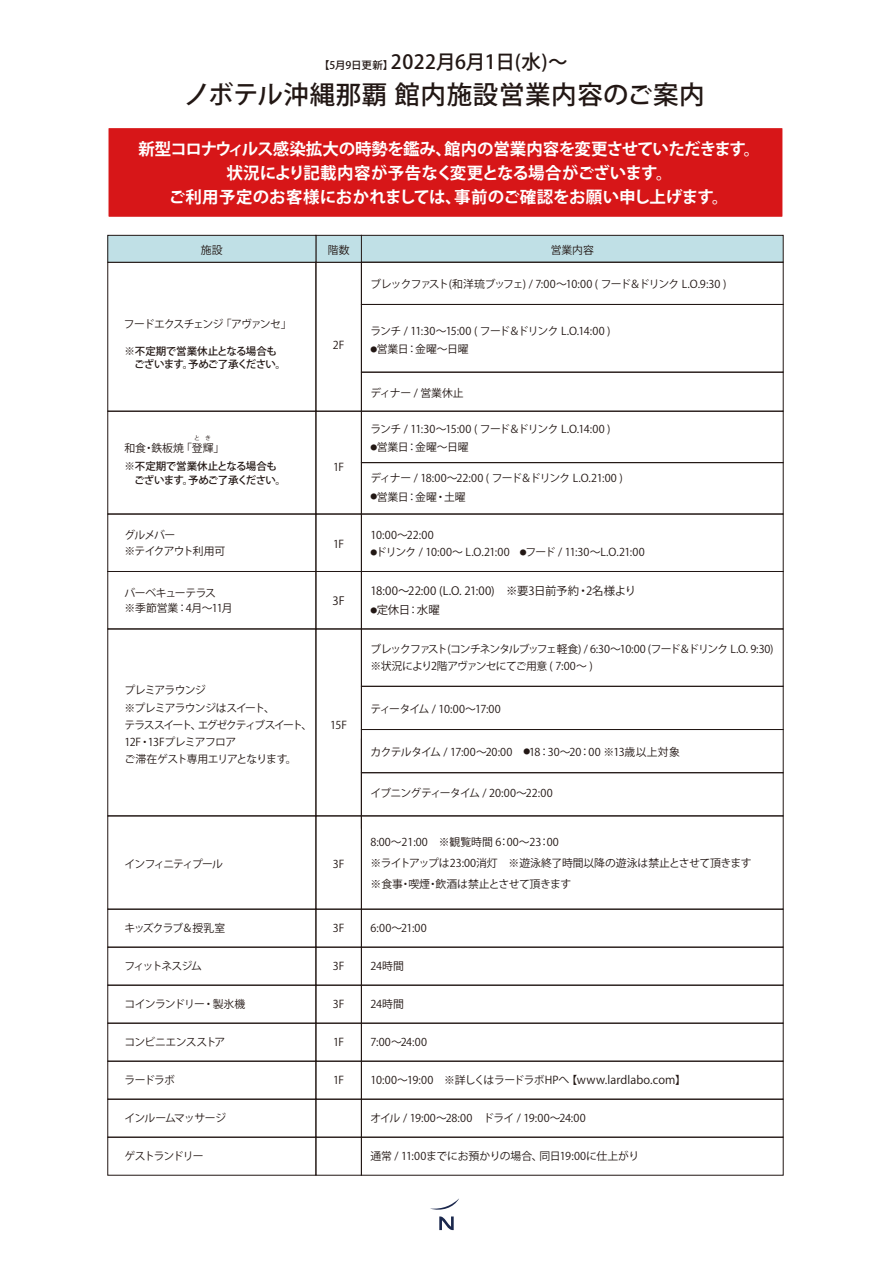
<style>
.page{position:relative;width:893px;height:1263px;background:#fff}
.page>*{position:absolute;margin:0;border:0;box-sizing:border-box;transform-origin:0 0}
.t1{font:500 25.5px "Koz Go Pr 6 N";letter-spacing:.025em;color:#221714}
.t2{font:500 19.5px "Koz Go Pr 6 N";letter-spacing:-.005em;color:#221714}
.t3{font:700 16.5px/24px "Koz Go Pr 6 N";letter-spacing:-.015em;color:#fff;text-align:center}
.t4{font:11.4px "Koz Go Pr 6 N";letter-spacing:-.005em;color:#221714}
.t5{font:10.8px/15.6px "Koz Go Pr 6 N";letter-spacing:-.05em;color:#221714}
.t6{font:10.8px/15.6px "Koz Go Pr 6 N";letter-spacing:-.07em;color:#221714}
.t7{font:10.8px/21px "Koz Go Pr 6 N";color:#221714}
.t8{font:10.8px/17.1px "Koz Go Pr 6 N";letter-spacing:-.085em;color:#221714}
.t9{font:10.8px/17.1px "Koz Go Pr 6 N";letter-spacing:-.075em;color:#221714}
.t10{font:10.8px "Koz Go Pr 6 N";letter-spacing:-.005em;color:#221714}
.t11{font:10.8px "Koz Go Pr 6 N";letter-spacing:-.02em;color:#221714}
.t12{font:10.8px "Koz Go Pr 6 N";letter-spacing:-.08em;color:#221714}
.t13{font:10.8px "Koz Go Pr 6 N";letter-spacing:-.11em;color:#221714}
.t14{font:10.8px "Koz Go Pr 6 N";letter-spacing:-.09em;color:#221714}
.t15{font:10.8px "Koz Go Pr 6 N";letter-spacing:-.015em;color:#221714}
.t16{font:10.8px "Koz Go Pr 6 N";letter-spacing:-.125em;color:#221714}
.t17{font:10.8px "Koz Go Pr 6 N";letter-spacing:-.1em;color:#221714}
.t18{font:500 10.5px/13.5px "Koz Go Pr 6 N";letter-spacing:-.05em;color:#221714}
.t19{font:5.85px "Koz Go Pr 6 N";color:#221714}
.s1{font-size:10.5px}
.s2{font-size:6.75px}
.s3{font-size:10.8px}
.s4{font-size:11.4px}
</style>
<div class="page">
<div style="left:108px;top:629px;width:208px;height:187px;border:1px solid #221714"></div>
<div style="left:316px;top:514px;width:46px;height:58px;border:1px solid #221714"></div>
<div style="left:108px;top:262px;width:208px;height:149px;border:1px solid #221714"></div>
<div style="left:108px;top:411px;width:208px;height:103px;border:1px solid #221714"></div>
<div style="left:108px;top:514px;width:208px;height:58px;border:1px solid #221714"></div>
<div style="left:108px;top:909px;width:208px;height:38px;border:1px solid #221714"></div>
<div style="left:108px;top:947px;width:208px;height:38px;border:1px solid #221714"></div>
<div style="left:108px;top:985px;width:208px;height:38px;border:1px solid #221714"></div>
<div style="left:108px;top:1023px;width:208px;height:38px;border:1px solid #221714"></div>
<div style="left:108px;top:1061px;width:208px;height:38px;border:1px solid #221714"></div>
<div style="left:108px;top:1099px;width:208px;height:38px;border:1px solid #221714"></div>
<div style="left:108px;top:1137px;width:208px;height:38px;border:1px solid #221714"></div>
<div style="left:316px;top:909px;width:46px;height:38px;border:1px solid #221714"></div>
<div style="left:316px;top:947px;width:46px;height:38px;border:1px solid #221714"></div>
<div style="left:316px;top:985px;width:46px;height:38px;border:1px solid #221714"></div>
<div style="left:316px;top:1023px;width:46px;height:38px;border:1px solid #221714"></div>
<div style="left:316px;top:1061px;width:46px;height:38px;border:1px solid #221714"></div>
<div style="left:316px;top:1099px;width:46px;height:38px;border:1px solid #221714"></div>
<div style="left:316px;top:1137px;width:46px;height:38px;border:1px solid #221714"></div>
<div style="left:361px;top:909px;width:422px;height:38px;border:1px solid #221714"></div>
<div style="left:361px;top:947px;width:422px;height:38px;border:1px solid #221714"></div>
<div style="left:361px;top:985px;width:422px;height:38px;border:1px solid #221714"></div>
<div style="left:361px;top:1023px;width:422px;height:38px;border:1px solid #221714"></div>
<div style="left:361px;top:1061px;width:422px;height:38px;border:1px solid #221714"></div>
<div style="left:361px;top:1099px;width:422px;height:38px;border:1px solid #221714"></div>
<div style="left:361px;top:1137px;width:422px;height:38px;border:1px solid #221714"></div>
<hr style="left:361px;top:738px;width:1px;height:91px;background:#221714">
<div style="left:361px;top:235px;width:422px;height:27px;background:#c0e0e6"></div>
<div style="left:361px;top:235px;width:422px;height:27px;border:1px solid #221714"></div>
<div style="left:316px;top:235px;width:45px;height:27px;background:#c0e0e6"></div>
<div style="left:316px;top:235px;width:46px;height:27px;border:1px solid #221714"></div>
<div style="left:108px;top:235px;width:208px;height:27px;background:#c0e0e6"></div>
<div style="left:108px;top:235px;width:208px;height:27px;border:1px solid #221714"></div>
<div style="left:361px;top:514px;width:422px;height:58px;border:1px solid #221714"></div>
<div style="left:316px;top:571px;width:46px;height:58px;border:1px solid #221714"></div>
<div style="left:108px;top:571px;width:208px;height:58px;border:1px solid #221714"></div>
<div style="left:361px;top:571px;width:422px;height:58px;border:1px solid #221714"></div>
<div style="left:361px;top:686px;width:422px;height:44px;border:1px solid #221714"></div>
<div style="left:361px;top:729px;width:422px;height:44px;border:1px solid #221714"></div>
<div style="left:361px;top:772px;width:422px;height:44px;border:1px solid #221714"></div>
<div style="left:361px;top:411px;width:422px;height:52px;border:1px solid #221714"></div>
<div style="left:361px;top:462px;width:422px;height:52px;border:1px solid #221714"></div>
<div style="left:361px;top:372px;width:422px;height:39px;border:1px solid #221714"></div>
<div style="left:361px;top:262px;width:422px;height:43px;border:1px solid #221714"></div>
<div style="left:361px;top:304px;width:422px;height:68px;border:1px solid #221714"></div>
<svg style="left:430px;top:1198px;width:29px;height:32px"></svg>
<div style="left:108px;top:127px;width:675px;height:91px;background:#d71618"></div>
<div style="left:107px;top:127px;width:677px;height:91px;border:2px solid #fff"></div>
<h2 class="t2" style="left:319px;top:51px;width:250px"><span class="s1">【5月9日更新】</span>2022月6月1日(水)～</h2>
<h1 class="t1" style="left:185px;top:80px;width:522px">ノボテル沖縄那覇 館内施設営業内容のご案内</h1>
<h3 class="t3" style="left:138px;top:137px;width:623px">新型コロナウィルス感染拡大の時勢を鑑み、館内の営業内容を変更させていただきます。状況により記載内容が予告なく変更となる場合がございます。<br>ご利用予定のお客様におかれましては、事前のご確認をお願い申し上げます。</h3>
<p class="t5" style="left:201px;top:242px;width:23px">施設</p>
<p class="t5" style="left:328px;top:242px;width:23px">階数</p>
<p class="t5" style="left:551px;top:242px;width:45px">営業内容</p>
<p class="t12" style="left:124px;top:318px;width:169px">フードエクスチェンジ 「アヴァンセ」</p>
<p class="t18" style="left:124px;top:344px;width:163px">※不定期で営業休止となる場合も　ございます。予めご了承ください。</p>
<p class="t19" style="left:194px;top:435px;width:18px">と　き</p>
<p class="t5" style="left:124px;top:440px;width:101px">和食・鉄板焼 「登輝」</p>
<p class="t18" style="left:124px;top:460px;width:163px">※不定期で営業休止となる場合も　ございます。予めご了承ください。</p>
<p class="t6" style="left:124px;top:527px;width:102px">グルメバー<br>※テイクアウト利用可</p>
<p class="t5" style="left:124px;top:585px;width:110px">バーベキューテラス<br>※季節営業：4月～11月</p>
<p class="t9" style="left:124px;top:682px;width:189px">プレミアラウンジ<br>※プレミアラウンジはスイート、<br>テラススイート、エグゼクティブスイート、<br>12F・13Fプレミアフロア<br>ご滞在ゲスト専用エリアとなります。</p>
<p class="t13" style="left:124px;top:858px;width:100px">インフィニティプール</p>
<p class="t14" style="left:124px;top:922px;width:102px">キッズクラブ＆授乳室</p>
<p class="t16" style="left:124px;top:960px;width:79px">フィットネスジム</p>
<p class="t6" style="left:124px;top:997px;width:122px">コインランドリー・製氷機</p>
<p class="t5" style="left:124px;top:1035px;width:102px">コンビニエンスストア</p>
<p class="t5" style="left:124px;top:1073px;width:52px">ラードラボ</p>
<p class="t6" style="left:124px;top:1111px;width:103px">インルームマッサージ</p>
<p class="t17" style="left:124px;top:1150px;width:81px">ゲストランドリー</p>
<p class="t5" style="left:333px;top:338px;width:13px">2F</p>
<p class="t5" style="left:333px;top:460px;width:13px">1F</p>
<p class="t5" style="left:333px;top:536px;width:13px">1F</p>
<p class="t4" style="left:333px;top:594px;width:14px">3F</p>
<p class="t5" style="left:330px;top:717px;width:18px">15F</p>
<p class="t5" style="left:333px;top:857px;width:13px">3F</p>
<p class="t5" style="left:333px;top:921px;width:13px">3F</p>
<p class="t5" style="left:333px;top:959px;width:13px">3F</p>
<p class="t5" style="left:333px;top:997px;width:13px">3F</p>
<p class="t5" style="left:333px;top:1035px;width:13px">1F</p>
<p class="t5" style="left:333px;top:1073px;width:13px">1F</p>
<p class="t6" style="left:371px;top:277px;width:357px">ブレックファスト(和洋琉ブッフェ) / 7:00～10:00 ( フード＆ドリンク L.O.9:30 )</p>
<p class="t6" style="left:371px;top:323px;width:241px">ランチ / 11:30～15:00 ( フード＆ドリンク L.O.14:00 )</p>
<p class="t5" style="left:371px;top:342px;width:100px"><span class="s2">●</span>営業日：金曜～日曜</p>
<p class="t15" style="left:371px;top:386px;width:95px">ディナー / 営業休止</p>
<p class="t6" style="left:371px;top:421px;width:252px">ランチ / 11:30～15:00 ( フード＆ドリンク L.O.14:00 )　</p>
<p class="t5" style="left:371px;top:440px;width:100px"><span class="s2">●</span>営業日：金曜～日曜</p>
<p class="t5" style="left:371px;top:470px;width:254px">ディナー / 18:00～22:00 ( フード＆ドリンク L.O.21:00 )</p>
<p class="t5" style="left:371px;top:489px;width:97px"><span class="s2">●</span>営業日：金曜・土曜</p>
<p class="t5" style="left:371px;top:527px;width:65px">10:00～22:00</p>
<p class="t5" style="left:371px;top:545px;width:276px"><span class="s2">●</span>ドリンク / 10:00～ L.O.21:00 <span class="s2">●</span>フード / 11:30～L.O.21:00</p>
<p class="t4" style="left:371px;top:585px;width:267px">18:00～22:00 (L.O. 21:00)　※要3日前予約・2名様より</p>
<p class="t4" style="left:371px;top:603px;width:71px"><span class="s2">●</span>定休日<span class="s3">：</span>水曜</p>
<p class="t8" style="left:371px;top:641px;width:404px">ブレックファスト(コンチネンタルブッフェ軽食) / 6:30～10:00 (フード＆ドリンク L.O. 9:30) ※状況により2階アヴァンセにてご用意 ( 7:00～ )</p>
<p class="t6" style="left:371px;top:702px;width:132px">ティータイム / 10:00～17:00</p>
<p class="t10" style="left:371px;top:745px;width:311px">カクテルタイム / 17:00～20:00　<span class="s2">●</span>18：30～20：00 ※13歳以上対象</p>
<p class="t5" style="left:371px;top:786px;width:184px">イブニングティータイム / 20:00～22:00</p>
<p class="t7" style="left:371px;top:831px;width:383px">8:00～21:00　※観覧時間 6：00～23：00<br>※ライトアップは23:00消灯　※遊泳終了時間以降の遊泳は禁止とさせて頂きます※食事・喫煙・飲酒は禁止とさせて頂きます</p>
<p class="t5" style="left:371px;top:921px;width:58px">6:00～21:00</p>
<p class="t5" style="left:371px;top:959px;width:35px">24時間</p>
<p class="t5" style="left:371px;top:997px;width:35px">24時間</p>
<p class="t5" style="left:371px;top:1035px;width:58px">7:00～24:00</p>
<p class="t5" style="left:371px;top:1073px;width:317px">10:00～19:00　※詳しくはラードラボHPへ【<span class="s4">www.lardlabo.com</span>】</p>
<p class="t5" style="left:371px;top:1111px;width:217px">オイル / 19:00～28:00　ドライ / 19:00～24:00</p>
<p class="t11" style="left:371px;top:1150px;width:270px">通常 / 11:00までにお預かりの場合、同日19:00に仕上がり</p>
</div>
